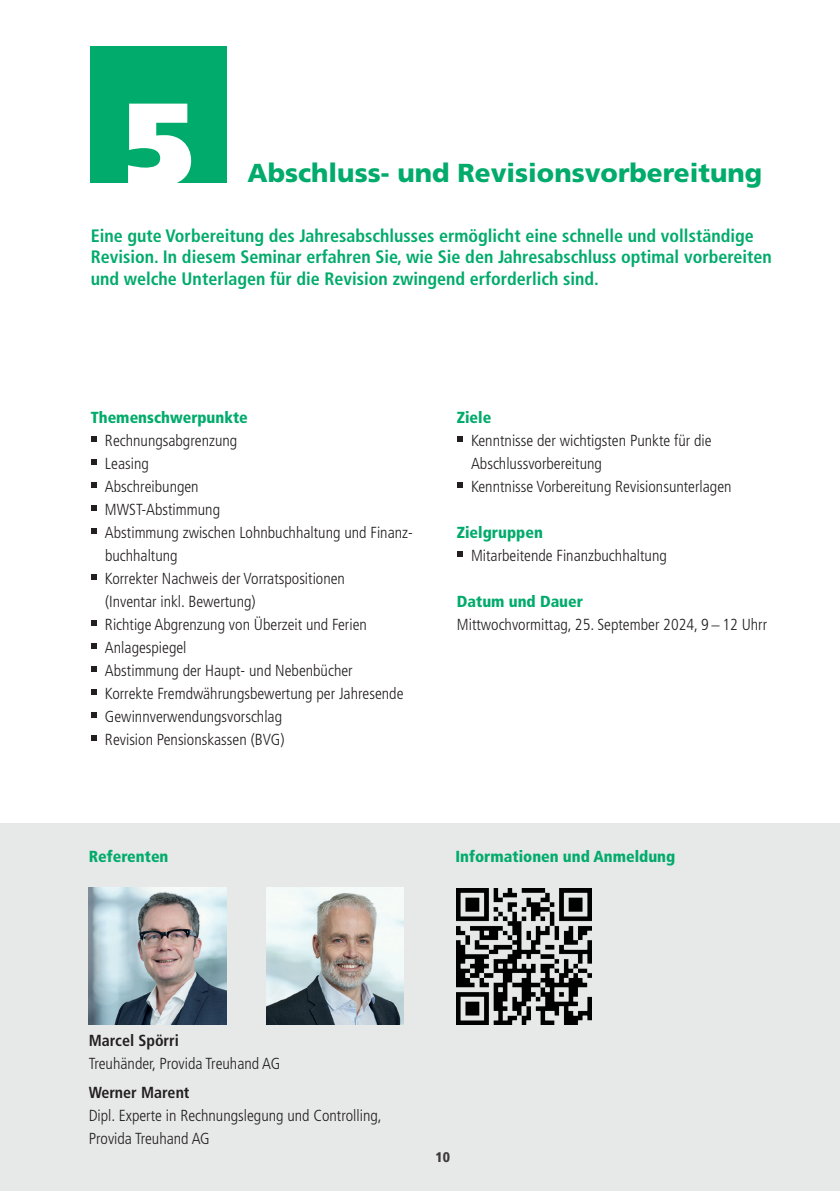
<style>
.page{position:relative;width:840px;height:1191px;background:#fff}
.page>*{position:absolute;margin:0;border:0;box-sizing:border-box;transform-origin:0 0}
.t1{font:900 118px "Frutiger LT Std";color:#fff}
._01_Titel{font:900 26px "Frutiger LT Std";color:#00ab6b}
._02_Leadtext{font:700 condensed 18px/21.6px "Frutiger LT Std";color:#00ab6b}
._04_Fliesstext{font:300 condensed 16px/23px "Frutiger LT Std";color:#231f20}
._03_Übertitel{font:900 condensed 16px "Frutiger LT Std";color:#00ab6b}
._04_Fliesstext-2{font:900 condensed 16px "Frutiger LT Std";color:#00ab6b}
._04_Fliesstext-3{font:700 condensed 16px "Frutiger LT Std";color:#231f20}
.t2{font:900 condensed 14px "Frutiger LT Std";color:#231f20}
</style>
<div class="page">
<svg style="left:91px;top:436px;width:5px;height:6px"></svg>
<svg style="left:91px;top:459px;width:5px;height:6px"></svg>
<svg style="left:91px;top:482px;width:5px;height:6px"></svg>
<svg style="left:91px;top:505px;width:5px;height:6px"></svg>
<svg style="left:91px;top:528px;width:5px;height:6px"></svg>
<svg style="left:91px;top:574px;width:5px;height:6px"></svg>
<svg style="left:91px;top:620px;width:5px;height:6px"></svg>
<svg style="left:91px;top:643px;width:5px;height:6px"></svg>
<svg style="left:91px;top:666px;width:5px;height:6px"></svg>
<svg style="left:91px;top:689px;width:5px;height:6px"></svg>
<svg style="left:91px;top:712px;width:5px;height:6px"></svg>
<svg style="left:91px;top:735px;width:5px;height:6px"></svg>
<div style="left:0;top:823px;width:839px;height:368px;background:#e7e8e8"></div>
<svg style="left:457px;top:436px;width:5px;height:6px"></svg>
<svg style="left:457px;top:482px;width:5px;height:6px"></svg>
<svg style="left:457px;top:551px;width:5px;height:6px"></svg>
<div style="left:91px;top:46px;width:136px;height:137px;background:#00ab6b"></div>
<img style="left:89px;top:887px;width:137px;height:137px">
<img style="left:266px;top:887px;width:137px;height:137px">
<img style="left:456px;top:888px;width:135px;height:136px">
<p class="t1" style="left:124px;top:73px;width:71px">5</p>
<p class="_01_Titel" style="left:247px;top:157px;width:516px">Abschluss- und Revisionsvorbereitung</p>
<p class="_02_Leadtext" style="left:91px;top:225px;width:682px">Eine gute Vorbereitung des Jahresabschlusses ermöglicht eine schnelle und vollständige<br>Revision. In diesem Seminar erfahren Sie, wie Sie den Jahresabschluss optimal vorbereiten und welche Unterlagen für die Revision zwingend erforderlich sind.</p>
<p class="_03_Übertitel" style="left:91px;top:408px;width:158px">Themenschwerpunkte</p>
<p class="_04_Fliesstext" style="left:105px;top:429px;width:134px">Rechnungsabgrenzung</p>
<p class="_04_Fliesstext" style="left:105px;top:452px;width:45px">Leasing</p>
<p class="_04_Fliesstext" style="left:105px;top:475px;width:95px">Abschreibungen</p>
<p class="_04_Fliesstext" style="left:105px;top:498px;width:117px">MWST-Abstimmung</p>
<p class="_04_Fliesstext" style="left:105px;top:521px;width:309px">Abstimmung zwischen Lohnbuchhaltung und Finanz&shy;buchhaltung</p>
<p class="_04_Fliesstext" style="left:105px;top:567px;width:241px">Korrekter Nachweis der Vorratspositionen (Inventar inkl. Bewertung)</p>
<p class="_04_Fliesstext" style="left:105px;top:613px;width:263px">Richtige Abgrenzung von Überzeit und Ferien</p>
<p class="_04_Fliesstext" style="left:105px;top:636px;width:83px">Anlagespiegel</p>
<p class="_04_Fliesstext" style="left:105px;top:659px;width:249px">Abstimmung der Haupt- und Nebenbücher</p>
<p class="_04_Fliesstext" style="left:105px;top:682px;width:300px">Korrekte Fremdwährungsbewertung per Jahresende</p>
<p class="_04_Fliesstext" style="left:105px;top:705px;width:178px">Gewinnverwendungsvorschlag</p>
<p class="_04_Fliesstext" style="left:105px;top:728px;width:181px">Revision Pensionskassen (BVG)</p>
<p class="_03_Übertitel" style="left:89px;top:847px;width:81px">Referenten</p>
<p class="_03_Übertitel" style="left:456px;top:408px;width:36px">Ziele</p>
<p class="_04_Fliesstext" style="left:471px;top:429px;width:242px">Kenntnisse der wichtigsten Punkte für die</p>
<p class="_04_Fliesstext" style="left:471px;top:452px;width:132px">Abschlussvorbereitung</p>
<p class="_04_Fliesstext" style="left:471px;top:475px;width:262px">Kenntnisse Vorbereitung Revisionsunterlagen</p>
<p class="_03_Übertitel" style="left:456px;top:523px;width:87px">Zielgruppen</p>
<p class="_04_Fliesstext" style="left:471px;top:544px;width:197px">Mitarbeitende Finanzbuchhaltung</p>
<p class="_03_Übertitel" style="left:456px;top:592px;width:127px">Datum und Dauer</p>
<p class="_04_Fliesstext" style="left:456px;top:613px;width:311px">Mittwochvormittag, 25. September 2024, 9−12 Uhrr</p>
<p class="_04_Fliesstext-2" style="left:455px;top:847px;width:221px">Informationen und Anmeldung</p>
<p class="_04_Fliesstext-3" style="left:89px;top:1031px;width:92px">Marcel Spörri</p>
<p class="_04_Fliesstext" style="left:89px;top:1052px;width:193px">Treuhänder, Provida Treuhand AG</p>
<p class="_04_Fliesstext-3" style="left:89px;top:1083px;width:102px">Werner Marent</p>
<p class="_04_Fliesstext" style="left:89px;top:1104px;width:294px">Dipl. Experte in Rechnungslegung und Controlling,<br>Provida Treuhand AG</p>
<p class="t2" style="left:435px;top:1148px;width:16px">10</p>
</div>
